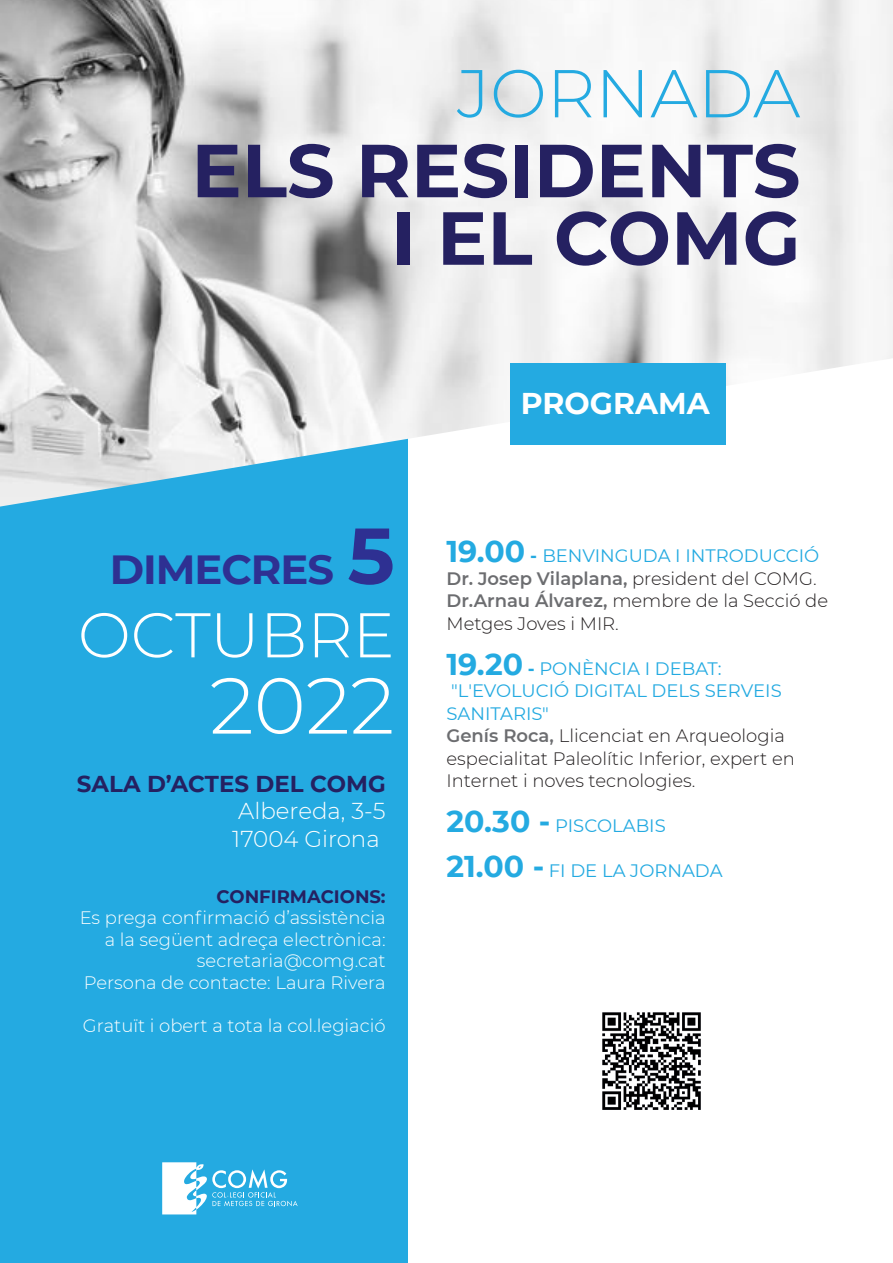
<style>
.page{position:relative;width:893px;height:1263px;background:#fff}
.page>*{position:absolute;margin:0;border:0;box-sizing:border-box;transform-origin:0 0}
.t1{font:300 79.05px "Montserrat";color:#fff}
.t2{font:700 79.05px "Montserrat";color:#2e3092}
.t3{font:700 75px/67.5px "Montserrat";color:#252161;text-align:right}
.t4{font:300 67.5px "Montserrat";color:#24aae1}
.t5{font:300 63px "Montserrat";color:#fff}
.t6{font:700 40.65px "Montserrat";letter-spacing:-.025em;color:#2e3092}
.t7{font:700 30px "Montserrat";color:#fff}
.t8{font:300 22.95px/27.5px "Montserrat";color:#fff}
.t9{font:700 22.95px "Montserrat";color:#252161}
.t10{font:300 18px/22.5px "Montserrat";color:#231f20}
.t11{font:300 18px/21.6px "Montserrat";color:#fff;text-align:right}
.t12{font:18px "Montserrat";color:#24aae1}
.t13{font:700 18px "Montserrat";color:#252161}
.s1{font-weight:700;font-size:30px;color:#24aae1}
.s2{font-weight:700;color:#24aae1}
.s3{font-weight:400;color:#24aae1}
.s4{font-weight:600;color:#6c6d70}
.s5{font-weight:700;font-size:30px}
</style>
<div class="page">
<div style="left:0;top:375px;width:408px;height:888px;background:#24aae1"></div>
<img style="left:0;top:0;width:893px;height:507px">
<div style="left:510px;top:363px;width:215px;height:81px;background:#24aae1"></div>
<svg style="left:162px;top:1162px;width:136px;height:52px"></svg>
<img style="left:602px;top:1012px;width:99px;height:98px">
<h3 class="t4" style="left:457px;top:48px;width:345px">JORNADA</h3>
<h2 class="t3" style="left:191px;top:133px;width:611px">ELS RESIDENTS<br>I EL COMG</h2>
<h1 class="t2" style="left:348px;top:499px;width:49px">5</h1>
<h3 class="t5" style="left:78px;top:592px;width:318px">OCTUBRE</h3>
<h1 class="t1" style="left:210px;top:652px;width:187px">2022</h1>
<h3 class="t6" style="left:110px;top:540px;width:226px">DIMECRES</h3>
<p class="t9" style="left:77px;top:767px;width:310px">SALA D’ACTES DEL COMG</p>
<p class="t8" style="left:232px;top:796px;width:155px">Albereda, 3-5<br>17004 Girona</p>
<p class="t13" style="left:217px;top:883px;width:171px">CONFIRMACIONS:</p>
<p class="t11" style="left:80px;top:906px;width:307px">Es prega confirmació d’assistència a la següent adreça electrònica: secretaria@comg.cat<br>Persona de contacte: Laura Rivera</p>
<p class="t11" style="left:83px;top:1014px;width:304px">Gratuït i obert a tota la col.legiació</p>
<h3 class="t7" style="left:521px;top:382px;width:190px">PROGRAMA</h3>
<p class="t10" style="left:446px;top:544px;width:383px"><span class="s1">19.00</span> <span class="s2">-</span> <span class="s3">BENVINGUDA I INTRODUCCIÓ </span><span class="s4">Dr. Josep Vilaplana,</span> president del COMG.<br><span class="s4">Dr.Arnau Álvarez,</span> membre de la Secció de Metges Joves i MIR.</p>
<p class="t10" style="left:446px;top:656px;width:350px"><span class="s1">19.20</span> <span class="s2">-</span> <span class="s3">PONÈNCIA I DEBAT: "L'EVOLUCIÓ DIGITAL DELS SERVEIS<br>SANITARIS"<br></span><span class="s4">Genís Roca,</span> Llicenciat en Arqueologia especialitat Paleolític Inferior, expert en<br>Internet i noves tecnologies.</p>
<p class="t12" style="left:446px;top:813px;width:221px"><span class="s5">20.30 -</span> PISCOLABIS</p>
<p class="t12" style="left:446px;top:858px;width:278px"><span class="s5">21.00 -</span> FI DE LA JORNADA</p>
</div>
